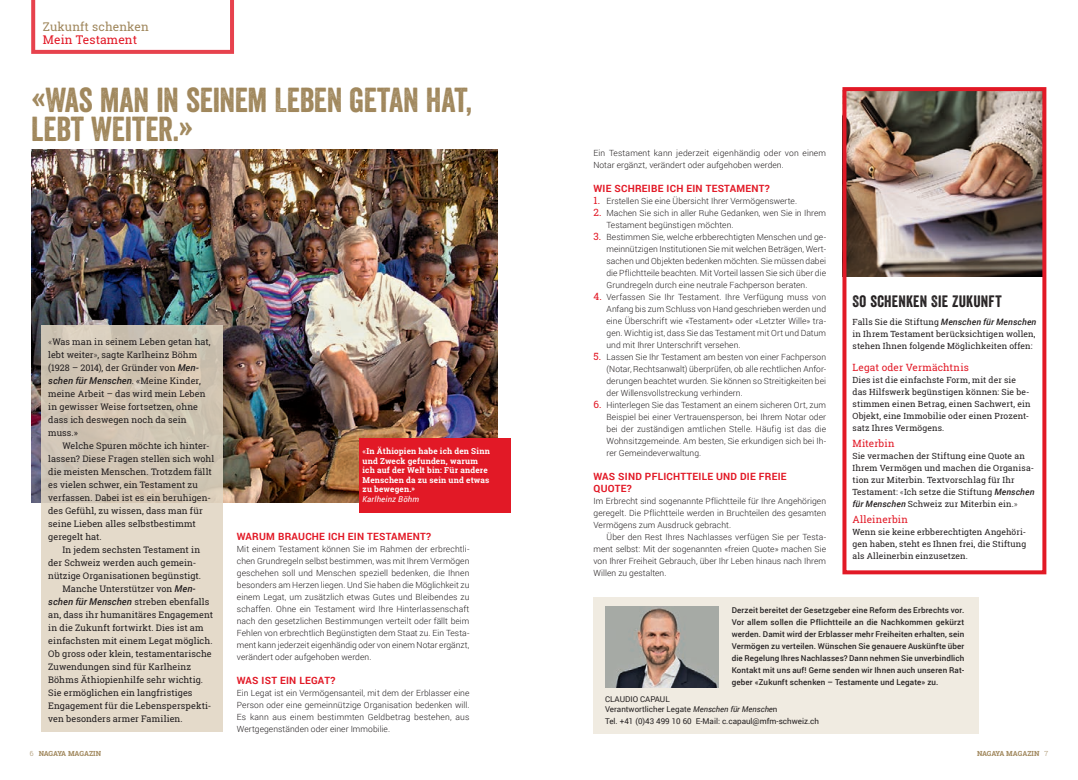
<style>
.page{position:relative;width:1078px;height:780px;background:#fff}
.page>*{position:absolute;margin:0;border:0;box-sizing:border-box;transform-origin:0 0}
.N_Head_Small_sand{font:33.6px/28.8px "Veneer";letter-spacing:-.005em;color:#a0875c}
.N_Head_S{font:16px "Veneer";letter-spacing:.015em;color:#231f20}
.t1{font:12px "Roboto Slab";letter-spacing:.01em;color:#a0875c}
.t2{font:12px "Roboto Slab";letter-spacing:.01em;color:#e21926}
.N_Sublines_rot{font:700 10px/12px "Roboto";letter-spacing:.025em;color:#e21926}
.CD_neu_Zwischenhead{font:10px "Roboto Slab";letter-spacing:.01em;color:#e21926}
.N__copy{font:italic 500 9.5px "Roboto";letter-spacing:.01em;color:#231f20}
.N__copy-2{font:9px/13px "Roboto Slab";letter-spacing:.01em;color:#231f20}
.N__copy-3{font:300 8.5px/12px "Roboto";letter-spacing:.01em;color:#231f20;text-align:justify}
.N_BU{font:8.5px/12px "Roboto Slab";letter-spacing:.015em;color:#231f20}
.A5_Zitat{font:700 8.1px/9.6px "Roboto Slab";letter-spacing:.02em;color:#fff}
.A5_Zitat-2{font:italic 8.1px "Roboto";letter-spacing:.03em;color:#fff}
.N__copy-4{font:500 8px/12px "Roboto";letter-spacing:.02em;color:#231f20;text-align:justify}
.Legate_Copy{font:8px "Roboto";color:#231f20}
.t3{font:700 7px "Roboto Slab";color:#a0875c}
.s1{font-family:"Roboto";font-weight:300}
.s2{font-family:"Roboto";font-weight:500;font-style:italic;font-size:9.5px}
.s3{font-family:"Roboto Slab";font-weight:400;font-style:normal;font-size:9px}
.s4{font-weight:400}
.s5{font-family:"Veneer";font-weight:400}
.s6{font-family:"Roboto Slab";font-weight:400;font-size:10px;color:#e21926}
.s7{font-family:"Roboto";font-weight:500;font-style:italic;font-size:8.8px}
.s8{font-style:italic}
.s9{font-weight:300}
</style>
<div class="page">
<div style="left:593px;top:597px;width:385px;height:136px;background:#f0ebe1"></div>
<img style="left:31px;top:150px;width:466px;height:352px">
<img style="left:847px;top:92px;width:194px;height:184px">
<img style="left:605px;top:607px;width:113px;height:80px">
<div style="left:41px;top:325px;width:182px;height:406px;background:linear-gradient(to bottom,#cdc1b0,#eae0d1)"></div>
<div style="left:842px;top:87px;width:204px;height:487px;border:4px solid #e21926"></div>
<svg style="left:31px;top:0;width:203px;height:54px"></svg>
<div style="left:359px;top:438px;width:152px;height:74px;background:#e21926"></div>
<p class="t1" style="left:43px;top:18px;width:107px">Zukunft schenken</p>
<p class="t2" style="left:43px;top:31px;width:96px">Mein Testament</p>
<p class="N_Head_Small_sand" style="left:31px;top:85px;width:442px">«WAS MAN IN SEINEM LEBEN GETAN HAT,<br>LEBT WEITER.»</p>
<p class="N__copy-2" style="left:48px;top:335px;width:164px"><span class="s1">«</span>Was man in seinem Leben getan hat, lebt weiter<span class="s1">»</span>, sagte Karlheinz Böhm (1928 – 2014), der Gründer von <span class="s2">Men-</span></p>
<p class="N__copy" style="left:48px;top:373px;width:154px">schen für Menschen<span class="s3">. «Meine Kinder,</span></p>
<p class="N__copy-2" style="left:48px;top:387px;width:159px">meine Arbeit – das wird mein Leben in gewisser Weise fortsetzen, ohne dass ich deswegen noch da sein muss.»</p>
<p class="N__copy-2" style="left:48px;top:439px;width:167px;text-indent:14px">Welche Spuren möchte ich hinter&shy;lassen? Diese Fragen stellen sich wohl die meisten Menschen. Trotzdem fällt es vielen schwer, ein Testament zu verfassen. Dabei ist es ein beruhigen&shy;des Gefühl, zu wissen, dass man für seine Lieben alles selbstbestimmt geregelt hat.</p>
<p class="N__copy-2" style="left:62px;top:543px;width:139px">In jedem sechsten Testament in</p>
<p class="N__copy-2" style="left:48px;top:556px;width:150px">der Schweiz werden auch gemein-</p>
<p class="N__copy-2" style="left:48px;top:569px;width:154px">nützige Organisationen begünstigt.</p>
<p class="N__copy-2" style="left:62px;top:582px;width:134px">Manche Unterstützer von <span class="s2">Men-</span></p>
<p class="N__copy" style="left:48px;top:594px;width:163px">schen für Menschen <span class="s3">streben ebenfalls</span></p>
<p class="N__copy-2" style="left:48px;top:608px;width:166px">an, dass ihr humanitäres Engagement in die Zukunft fortwirkt. Dies ist am einfachsten mit einem Legat möglich.<br>Ob gross oder klein, testamentarische Zuwendungen sind für Karlheinz Böhms Äthiopienhilfe sehr wichtig.<br>Sie ermöglichen ein langfristiges Engagement für die Lebensperspekti&shy;ven besonders armer Familien.</p>
<p class="A5_Zitat" style="left:362px;top:446px;width:129px"><span class="s4">«</span>In Äthiopien habe ich den Sinn</p>
<p class="A5_Zitat" style="left:362px;top:455px;width:127px">und Zweck gefunden, warum ich auf der Welt bin: Für andere</p>
<p class="A5_Zitat" style="left:362px;top:475px;width:128px">Menschen da zu sein und etwas</p>
<p class="A5_Zitat" style="left:362px;top:484px;width:54px">zu bewegen.<span class="s5">»</span></p>
<p class="A5_Zitat-2" style="left:362px;top:493px;width:58px">Karlheinz Böhm</p>
<p class="N_Sublines_rot" style="left:237px;top:530px;width:196px">WARUM BRAUCHE ICH EIN TESTAMENT?</p>
<p class="N__copy-3" style="left:237px;top:543px;width:234px">Mit einem Testament können Sie im Rahmen der erbrechtli&shy;chen Grundregeln selbst bestimmen, was mit Ihrem Vermögen geschehen soll und Menschen speziell bedenken, die Ihnen besonders am Herzen liegen. Und Sie haben die Möglichkeit zu einem Legat, um zusätzlich etwas Gutes und Bleibendes zu schaffen. Ohne ein Testament wird Ihre Hinterlassenschaft nach den gesetzlichen Bestimmungen verteilt oder fällt beim Fehlen von erbrechtlich Begünstigten dem Staat zu. Ein Testa&shy;ment kann jederzeit eigenhändig oder von einem Notar ergänzt, verändert oder aufgehoben werden.</p>
<p class="N_Sublines_rot" style="left:237px;top:674px;width:100px">WAS IST EIN LEGAT?</p>
<p class="N__copy-3" style="left:237px;top:687px;width:234px">Ein Legat ist ein Vermögensanteil, mit dem der Erblasser eine Person oder eine gemeinnützige Organisation bedenken will.<br>Es kann aus einem bestimmten Geldbetrag bestehen, aus Wertgegenständen oder einer Immobilie.</p>
<p class="N__copy-3" style="left:593px;top:147px;width:234px">Ein Testament kann jederzeit eigenhändig oder von einem<br>Notar ergänzt, verändert oder aufgehoben werden.</p>
<p class="N_Sublines_rot" style="left:593px;top:182px;width:178px">WIE SCHREIBE ICH EIN TESTAMENT?</p>
<p class="N__copy-3" style="left:593px;top:195px;width:205px"><span class="s6">1.</span> Erstellen Sie eine Übersicht Ihrer Vermögenswerte.</p>
<p class="N__copy-3" style="left:606px;top:207px;width:221px;text-indent:-13px"><span class="s6">2.</span> Machen Sie sich in aller Ruhe Gedanken, wen Sie in Ihrem<br>Testament begünstigen möchten.</p>
<p class="N__copy-3" style="left:606px;top:231px;width:221px;text-indent:-13px"><span class="s6">3.</span> Bestimmen Sie, welche erbberechtigten Menschen und ge&shy;meinnützigen Institutionen Sie mit welchen Beträgen, Wert&shy;sachen und Objekten bedenken möchten. Sie müssen dabei die Pflichtteile beachten. Mit Vorteil lassen Sie sich über die Grundregeln durch eine neutrale Fachperson beraten.</p>
<p class="N__copy-3" style="left:606px;top:291px;width:221px;text-indent:-13px"><span class="s6">4.</span> Verfassen Sie Ihr Testament. Ihre Verfügung muss von Anfang bis zum Schluss von Hand geschrieben werden und eine Überschrift wie «Testament» oder «Letzter Wille» tra&shy;gen. Wichtig ist, dass Sie das Testament mit Ort und Datum und mit Ihrer Unterschrift versehen.</p>
<p class="N__copy-3" style="left:606px;top:351px;width:221px;text-indent:-13px"><span class="s6">5.</span> Lassen Sie Ihr Testament am besten von einer Fachperson (Notar, Rechtsanwalt) überprüfen, ob alle rechtlichen Anfor&shy;derungen beachtet wurden. Sie können so Streitigkeiten bei der Willensvollstreckung verhindern.</p>
<p class="N__copy-3" style="left:606px;top:399px;width:221px;text-indent:-13px"><span class="s6">6.</span> Hinterlegen Sie das Testament an einem sicheren Ort, zum Beispiel bei einer Vertrauensperson, bei Ihrem Notar oder bei der zuständigen amtlichen Stelle. Häufig ist das die Wohnsitzgemeinde. Am besten, Sie erkundigen sich bei Ih&shy;rer Gemeindeverwaltung.</p>
<p class="N_Sublines_rot" style="left:593px;top:470px;width:195px">WAS SIND PFLICHTTEILE UND DIE FREIE<br>QUOTE?</p>
<p class="N__copy-3" style="left:593px;top:495px;width:234px">Im Erbrecht sind sogenannte Pflichtteile für Ihre Angehörigen geregelt. Die Pflichtteile werden in Bruchteilen des gesamten Vermögens zum Ausdruck gebracht.</p>
<p class="N__copy-3" style="left:593px;top:531px;width:234px;text-indent:13px">Über den Rest Ihres Nachlasses verfügen Sie per Testa&shy;ment selbst: Mit der sogenannten «freien Quote» machen Sie von Ihrer Freiheit Gebrauch, über Ihr Leben hinaus nach Ihrem Willen zu gestalten.</p>
<p class="N_Head_S" style="left:852px;top:291px;width:150px">SO SCHENKEN SIE ZUKUNFT</p>
<p class="N_BU" style="left:852px;top:315px;width:185px;text-align:justify">Falls Sie die Stiftung <span class="s7">Menschen für Menschen </span>in Ihrem Testament berücksichtigen wollen, stehen Ihnen folgende Möglichkeiten offen:</p>
<p class="CD_neu_Zwischenhead" style="left:852px;top:360px;width:118px">Legat oder Vermächtnis</p>
<p class="N_BU" style="left:852px;top:373px;width:180px">Dies ist die einfachste Form, mit der sie das Hilfswerk begünstigen können: Sie be&shy;stimmen einen Betrag, einen Sachwert, ein Objekt, eine Immobilie oder einen Prozent&shy;satz Ihres Vermögens.</p>
<p class="CD_neu_Zwischenhead" style="left:852px;top:436px;width:43px">Miterbin</p>
<p class="N_BU" style="left:852px;top:449px;width:183px">Sie vermachen der Stiftung eine Quote an<br>Ihrem Vermögen und machen die Organisa&shy;tion zur Miterbin. Textvorschlag für Ihr</p>
<p class="N_BU" style="left:852px;top:485px;width:183px">Testament: <span class="s1">«</span>Ich setze die Stiftung <span class="s7">Menschen für Menschen</span> Schweiz zur Miterbin ein.<span class="s1">»</span></p>
<p class="CD_neu_Zwischenhead" style="left:852px;top:512px;width:57px">Alleinerbin</p>
<p class="N_BU" style="left:852px;top:525px;width:175px;text-align:justify">Wenn sie keine erbberechtigten Angehöri&shy;gen haben, steht es Ihnen frei, die Stiftung als Alleinerbin einzusetzen.</p>
<p class="N__copy-4" style="left:731px;top:603px;width:234px">Derzeit bereitet der Gesetzgeber eine Reform des Erbrechts vor.<br>Vor allem sollen die Pflichtteile an die Nachkommen gekürzt werden. Damit wird der Erblasser mehr Freiheiten erhalten, sein Vermögen zu verteilen. Wünschen Sie genauere Auskünfte über die Regelung Ihres Nachlasses? Dann nehmen Sie unverbindlich Kontakt mit uns auf! Gerne senden wir Ihnen auch unseren Rat&shy;geber «Zukunft schenken – Testamente und Legate» zu.</p>
<p class="Legate_Copy" style="left:605px;top:693px;width:66px">CLAUDIO CAPAUL</p>
<p class="Legate_Copy" style="left:605px;top:703px;width:174px">Verantwortlicher Legate <span class="s8">Menschen für Mensche</span>n</p>
<p class="Legate_Copy" style="left:605px;top:715px;width:215px">Tel. +41 (0)43 499 10 60 E-Mail: c.capaul@mfm-schweiz.ch</p>
<p class="t3" style="left:30px;top:749px;width:73px"><span class="s9">6</span> NAGAYA MAGAZIN</p>
<p class="t3" style="left:976px;top:749px;width:73px">NAGAYA MAGAZIN <span class="s9">7</span></p>
</div>
